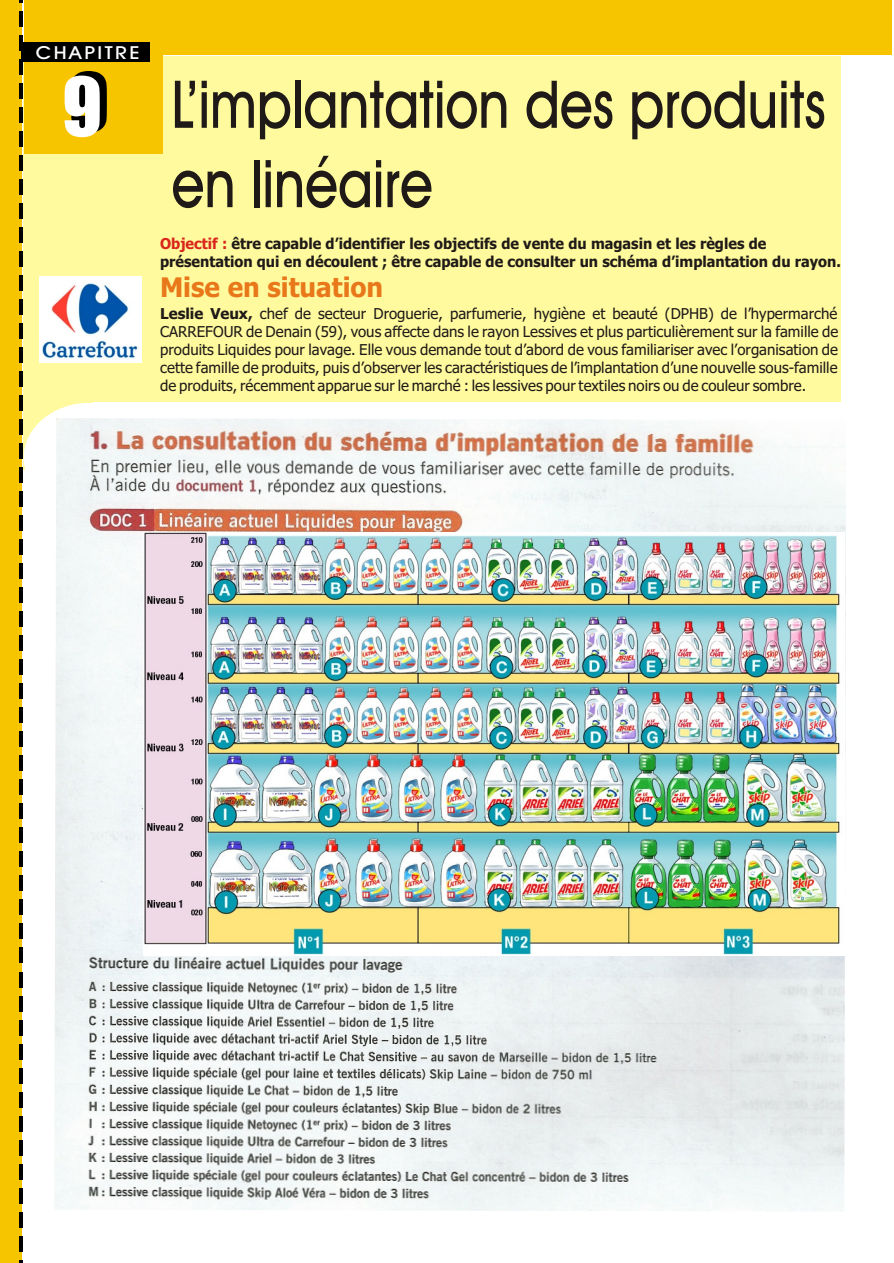
<style>
.page{position:relative;width:894px;height:1263px;background:#fff}
.page>*{position:absolute;margin:0;border:0;box-sizing:border-box;transform-origin:0 0}
.t1{font:66.15px/79.3px "Avant Garde Md BT";color:#1f1a17;scale:.82 1}
.t2{font:700 27px "Tahoma";color:#e8781a}
.t3{font:18px "Avant Garde Md BT";letter-spacing:.12em;color:#fff;scale:1.16 1}
.t4{font:15px/18.1px "Tahoma";color:#1f1a17;text-align:justify}
.t5{font:700 15px/18.1px "Tahoma";color:#1f1a17}
.s1{font-family:"Impact";font-size:75px;color:#fff}
.s2{color:#d9261c}
.s3{font-weight:700}
</style>
<div class="page">
<div style="left:23px;top:56px;width:817px;height:413px;background:#fffa9e"></div>
<div style="left:24px;top:0;width:139px;height:154px;background:#f7c400"></div>
<div style="left:0;top:0;width:21px;height:1263px;background:#f7c400"></div>
<div style="left:21px;top:43px;width:129px;height:19px;background:#000"></div>
<hr style="left:20px;top:12px;width:3px;height:15px;background:#000">
<hr style="left:20px;top:36px;width:3px;height:15px;background:#000">
<hr style="left:20px;top:60px;width:3px;height:15px;background:#000">
<hr style="left:20px;top:84px;width:3px;height:15px;background:#000">
<hr style="left:20px;top:108px;width:3px;height:15px;background:#000">
<hr style="left:20px;top:132px;width:3px;height:15px;background:#000">
<hr style="left:20px;top:156px;width:3px;height:15px;background:#000">
<hr style="left:20px;top:180px;width:3px;height:15px;background:#000">
<hr style="left:20px;top:204px;width:3px;height:15px;background:#000">
<hr style="left:20px;top:228px;width:3px;height:15px;background:#000">
<hr style="left:20px;top:252px;width:3px;height:15px;background:#000">
<hr style="left:20px;top:276px;width:3px;height:15px;background:#000">
<hr style="left:20px;top:300px;width:3px;height:15px;background:#000">
<hr style="left:20px;top:324px;width:3px;height:15px;background:#000">
<hr style="left:20px;top:348px;width:3px;height:15px;background:#000">
<hr style="left:20px;top:372px;width:3px;height:15px;background:#000">
<hr style="left:20px;top:396px;width:3px;height:15px;background:#000">
<hr style="left:20px;top:420px;width:3px;height:15px;background:#000">
<hr style="left:20px;top:444px;width:3px;height:15px;background:#000">
<hr style="left:20px;top:468px;width:3px;height:15px;background:#000">
<hr style="left:20px;top:492px;width:3px;height:15px;background:#000">
<hr style="left:20px;top:516px;width:3px;height:15px;background:#000">
<hr style="left:20px;top:540px;width:3px;height:15px;background:#000">
<hr style="left:20px;top:564px;width:3px;height:15px;background:#000">
<hr style="left:20px;top:588px;width:3px;height:15px;background:#000">
<hr style="left:20px;top:612px;width:3px;height:15px;background:#000">
<hr style="left:20px;top:636px;width:3px;height:15px;background:#000">
<hr style="left:20px;top:660px;width:3px;height:15px;background:#000">
<hr style="left:20px;top:684px;width:3px;height:15px;background:#000">
<hr style="left:20px;top:732px;width:3px;height:15px;background:#000">
<hr style="left:20px;top:756px;width:3px;height:15px;background:#000">
<hr style="left:20px;top:780px;width:3px;height:15px;background:#000">
<hr style="left:20px;top:804px;width:3px;height:15px;background:#000">
<hr style="left:20px;top:828px;width:3px;height:15px;background:#000">
<hr style="left:20px;top:852px;width:3px;height:15px;background:#000">
<hr style="left:20px;top:876px;width:3px;height:15px;background:#000">
<hr style="left:20px;top:900px;width:3px;height:15px;background:#000">
<hr style="left:20px;top:924px;width:3px;height:15px;background:#000">
<hr style="left:20px;top:948px;width:3px;height:15px;background:#000">
<hr style="left:20px;top:972px;width:3px;height:15px;background:#000">
<hr style="left:20px;top:996px;width:3px;height:15px;background:#000">
<hr style="left:20px;top:1020px;width:3px;height:15px;background:#000">
<hr style="left:20px;top:1044px;width:3px;height:15px;background:#000">
<hr style="left:20px;top:1068px;width:3px;height:15px;background:#000">
<hr style="left:20px;top:1092px;width:3px;height:15px;background:#000">
<hr style="left:20px;top:1116px;width:3px;height:15px;background:#000">
<hr style="left:20px;top:1140px;width:3px;height:15px;background:#000">
<hr style="left:20px;top:1164px;width:3px;height:15px;background:#000">
<hr style="left:20px;top:1188px;width:3px;height:15px;background:#000">
<hr style="left:20px;top:1212px;width:3px;height:15px;background:#000">
<hr style="left:20px;top:1236px;width:3px;height:15px;background:#000">
<div style="left:24px;top:403px;width:131px;height:109px;background:#fff;border-radius:50%"></div>
<div style="left:151px;top:0;width:741px;height:54px;background:#f7c400"></div>
<hr style="left:20px;top:708px;width:3px;height:15px;background:#000">
<div style="left:93px;top:402px;width:765px;height:85px;background:#fff"></div>
<img style="left:40px;top:276px;width:102px;height:86px">
<img style="left:55px;top:418px;width:791px;height:793px">
<img style="left:143px;top:532px;width:702px;height:423px">
<p class="t3" style="left:36px;top:45px;width:91px">CHAPITRE</p>
<h1 class="t1" style="left:172px;top:71px;width:799px;text-indent:-109px"><span class="s1">9</span> L’implantation des produits en linéaire</h1>
<p class="t5" style="left:160px;top:236px;width:682px"><span class="s2">Objectif :</span> être capable d’identifier les objectifs de vente du magasin et les règles de présentation qui en découlent ; être capable de consulter un schéma d’implantation du rayon.</p>
<h2 class="t2" style="left:160px;top:276px;width:225px">Mise en situation</h2>
<p class="t4" style="left:160px;top:305px;width:679px"><span class="s3">Leslie Veux,</span> chef de secteur Droguerie, parfumerie, hygiène et beauté (DPHB) de l’hypermarché CARREFOUR de Denain (59), vous affecte dans le rayon Lessives et plus particulièrement sur la famille de produits Liquides pour lavage. Elle vous demande tout d’abord de vous familiariser avec l’organisation de cette famille de produits, puis d’observer les caractéristiques de l’implantation d’une nouvelle sous-famille de produits, récemment apparue sur le marché : les lessives pour textiles noirs ou de couleur sombre.</p>
</div>
